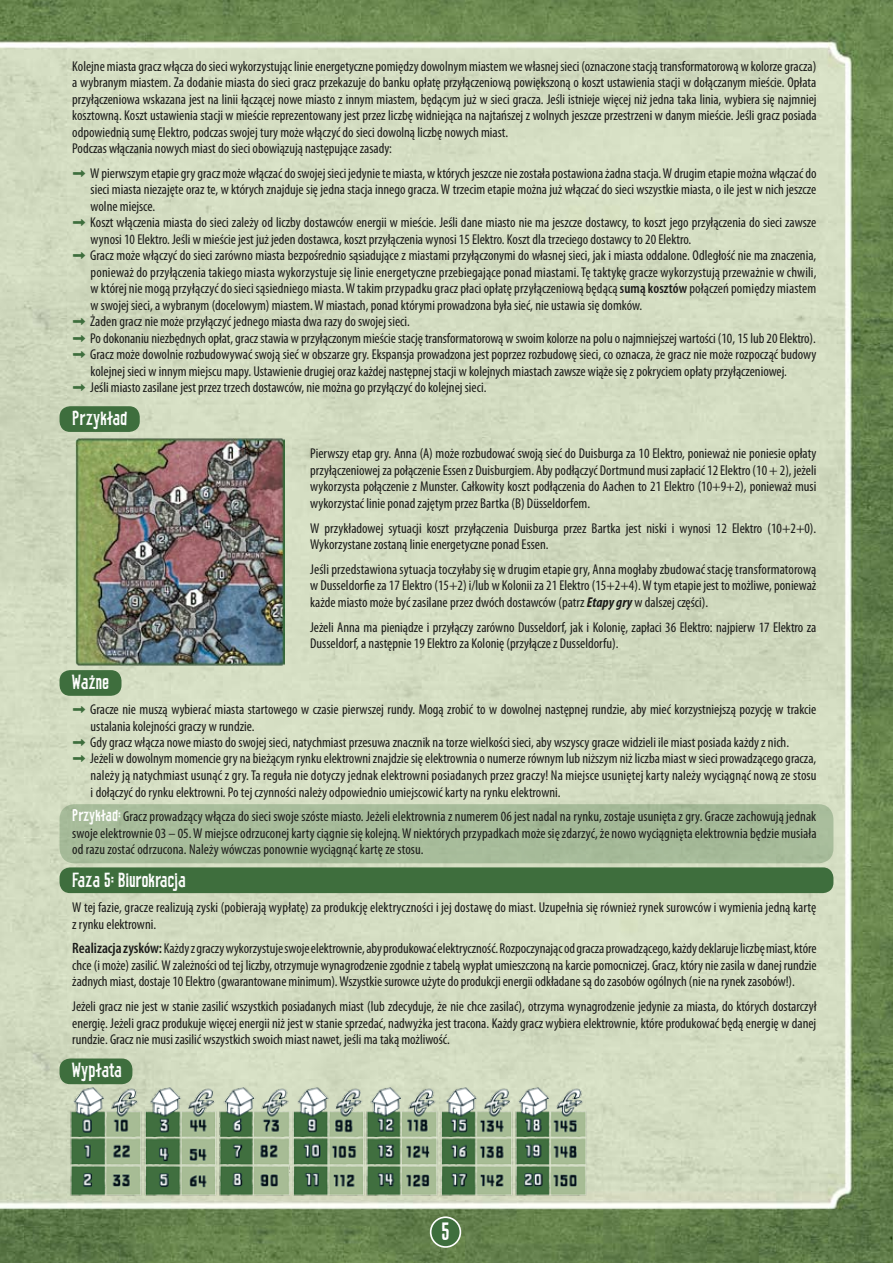
<style>
.page{position:relative;width:893px;height:1263px;background:#fff}
.page>*{position:absolute;margin:0;border:0;box-sizing:border-box;transform-origin:0 0}
.t1{font:22.05px "Waldmeister";color:#fff}
.t2{font:18px "Waldmeister C Zneu";letter-spacing:-.01em;color:#fff}
.t3{font:condensed 14.25px/16.5px "Myriad Pro";color:#1a1a18;text-align:justify}
.s1{font-family:"Ruskka innen";font-stretch:normal;font-size:18px;color:#3e6e3d}
.s2{font-weight:600}
.s3{font-weight:700;font-style:italic}
.s4{font-family:"Waldmeister C Zneu";font-stretch:normal;font-size:15px;color:#fff}
.s5{font-weight:600;font-size:15px}
</style>
<div class="page">
<img style="left:0;top:0;width:893px;height:1263px">
<div style="left:60px;top:406px;width:80px;height:26px;background:#3e6e3d;border-radius:11px"></div>
<div style="left:60px;top:1058px;width:72px;height:26px;background:#3e6e3d;border-radius:11px"></div>
<div style="left:60px;top:670px;width:61px;height:26px;background:#3e6e3d;border-radius:11px"></div>
<div style="left:60px;top:867px;width:773px;height:26px;background:#3e6e3d;border-radius:11px"></div>
<div style="left:60px;top:804px;width:773px;height:59px;background:#a7bb9a;border-radius:15px"></div>
<img style="left:76px;top:437px;width:209px;height:229px">
<div style="left:431px;top:1217px;width:29px;height:30px;background:#3e6e3d;border-radius:50%"></div>
<div style="left:430px;top:1216px;width:31px;height:32px;border:2px solid #fff;border-radius:50%"></div>
<img style="left:66px;top:1085px;width:523px;height:113px">
<p class="t3" style="left:72px;top:57px;width:746px;text-align:left">Kolejne miasta gracz włącza do sieci wykorzystując linie energetyczne pomiędzy dowolnym miastem we własnej sieci (oznaczone stacją transformatorową w kolorze gracza) a wybranym miastem. Za dodanie miasta do sieci gracz przekazuje do banku opłatę przyłączeniową powiększoną o koszt ustawienia stacji w dołączanym mieście. Opłata przyłączeniowa wskazana jest na linii łączącej nowe miasto z innym miastem, będącym już w sieci gracza. Jeśli istnieje więcej niż jedna taka linia, wybiera się najmniej kosztowną. Koszt ustawienia stacji w mieście reprezentowany jest przez liczbę widniejąca na najtańszej z wolnych jeszcze przestrzeni w danym mieście. Jeśli gracz posiada odpowiednią sumę Elektro, podczas swojej tury może włączyć do sieci dowolną liczbę nowych miast.<br>Podczas włączania nowych miast do sieci obowiązują następujące zasady:</p>
<p class="t3" style="left:72px;top:165px;width:746px"><span class="s1">&gt;</span> W pierwszym etapie gry gracz może włączać do swojej sieci jedynie te miasta, w których jeszcze nie została postawiona żadna stacja. W drugim etapie można włączać do</p>
<p class="t3" style="left:91px;top:181px;width:727px">sieci miasta niezajęte oraz te, w których znajduje się jedna stacja innego gracza. W trzecim etapie można już włączać do sieci wszystkie miasta, o ile jest w nich jeszcze</p>
<p class="t3" style="left:91px;top:198px;width:66px">wolne miejsce.</p>
<p class="t3" style="left:72px;top:214px;width:745px"><span class="s1">&gt;</span> Koszt włączenia miasta do sieci zależy od liczby dostawców energii w mieście. Jeśli dane miasto nie ma jeszcze dostawcy, to koszt jego przyłączenia do sieci zawsze</p>
<p class="t3" style="left:91px;top:231px;width:602px">wynosi 10 Elektro. Jeśli w mieście jest już jeden dostawca, koszt przyłączenia wynosi 15 Elektro. Koszt dla trzeciego dostawcy to 20 Elektro.</p>
<p class="t3" style="left:72px;top:247px;width:745px"><span class="s1">&gt;</span> Gracz może włączyć do sieci zarówno miasta bezpośrednio sąsiadujące z miastami przyłączonymi do własnej sieci, jak i miasta oddalone. Odległość nie ma znaczenia,</p>
<p class="t3" style="left:91px;top:264px;width:727px">ponieważ do przyłączenia takiego miasta wykorzystuje się linie energetyczne przebiegające ponad miastami. Tę taktykę gracze wykorzystują przeważnie w chwili,</p>
<p class="t3" style="left:91px;top:280px;width:727px">w której nie mogą przyłączyć do sieci sąsiedniego miasta. W takim przypadku gracz płaci opłatę przyłączeniową będącą <span class="s2">sumą kosztów</span> połączeń pomiędzy miastem</p>
<p class="t3" style="left:91px;top:297px;width:553px">w swojej sieci, a wybranym (docelowym) miastem. W miastach, ponad którymi prowadzona była sieć, nie ustawia się domków.</p>
<p class="t3" style="left:72px;top:313px;width:339px"><span class="s1">&gt;</span> Żaden gracz nie może przyłączyć jednego miasta dwa razy do swojej sieci.</p>
<p class="t3" style="left:72px;top:330px;width:745px"><span class="s1">&gt;</span> Po dokonaniu niezbędnych opłat, gracz stawia w przyłączonym mieście stację transformatorową w swoim kolorze na polu o najmniejszej wartości (10, 15 lub 20 Elektro).</p>
<p class="t3" style="left:72px;top:346px;width:746px"><span class="s1">&gt;</span> Gracz może dowolnie rozbudowywać swoją sieć w obszarze gry. Ekspansja prowadzona jest poprzez rozbudowę sieci, co oznacza, że gracz nie może rozpocząć budowy</p>
<p class="t3" style="left:91px;top:363px;width:698px">kolejnej sieci w innym miejscu mapy. Ustawienie drugiej oraz każdej następnej stacji w kolejnych miastach zawsze wiąże się z pokryciem opłaty przyłączeniowej.</p>
<p class="t3" style="left:72px;top:379px;width:416px"><span class="s1">&gt;</span> Jeśli miasto zasilane jest przez trzech dostawców, nie można go przyłączyć do kolejnej sieci.</p>
<p class="t2" style="left:72px;top:406px;width:57px">Przykład</p>
<p class="t3" style="left:310px;top:445px;width:508px">Pierwszy etap gry. Anna (A) może rozbudować swoją sieć do Duisburga za 10 Elektro, ponieważ nie poniesie opłaty przyłączeniowej za połączenie Essen z Duisburgiem. Aby podłączyć Dortmund musi zapłacić 12 Elektro (10 + 2), jeżeli wykorzysta połączenie z Munster. Całkowity koszt podłączenia do Aachen to 21 Elektro (10+9+2), ponieważ musi wykorzystać linie ponad zajętym przez Bartka (B) Düsseldorfem.</p>
<p class="t3" style="left:310px;top:519px;width:508px">W przykładowej sytuacji koszt przyłączenia Duisburga przez Bartka jest niski i wynosi 12 Elektro (10+2+0).<br>Wykorzystane zostaną linie energetyczne ponad Essen.</p>
<p class="t3" style="left:310px;top:561px;width:508px">Jeśli przedstawiona sytuacja toczyłaby się w drugim etapie gry, Anna mogłaby zbudować stację transformatorową w Dusseldorfie za 17 Elektro (15+2) i/lub w Kolonii za 21 Elektro (15+2+4). W tym etapie jest to możliwe, ponieważ każde miasto może być zasilane przez dwóch dostawców (patrz <span class="s3">Etapy gry</span> w dalszej części).</p>
<p class="t3" style="left:310px;top:618px;width:508px">Jeżeli Anna ma pieniądze i przyłączy zarówno Dusseldorf, jak i Kolonię, zapłaci 36 Elektro: najpierw 17 Elektro za<br>Dusseldorf, a następnie 19 Elektro za Kolonię (przyłącze z Dusseldorfu).</p>
<p class="t2" style="left:72px;top:670px;width:38px">Ważne</p>
<p class="t3" style="left:72px;top:701px;width:746px"><span class="s1">&gt;</span> Gracze nie muszą wybierać miasta startowego w czasie pierwszej rundy. Mogą zrobić to w dowolnej następnej rundzie, aby mieć korzystniejszą pozycję w trakcie</p>
<p class="t3" style="left:91px;top:717px;width:165px">ustalania kolejności graczy w rundzie.</p>
<p class="t3" style="left:72px;top:734px;width:718px"><span class="s1">&gt;</span> Gdy gracz włącza nowe miasto do swojej sieci, natychmiast przesuwa znacznik na torze wielkości sieci, aby wszyscy gracze widzieli ile miast posiada każdy z nich.</p>
<p class="t3" style="left:72px;top:750px;width:745px"><span class="s1">&gt;</span> Jeżeli w dowolnym momencie gry na bieżącym rynku elektrowni znajdzie się elektrownia o numerze równym lub niższym niż liczba miast w sieci prowadzącego gracza,</p>
<p class="t3" style="left:91px;top:767px;width:727px">należy ją natychmiast usunąć z gry. Ta reguła nie dotyczy jednak elektrowni posiadanych przez graczy! Na miejsce usuniętej karty należy wyciągnąć nową ze stosu</p>
<p class="t3" style="left:91px;top:783px;width:471px">i dołączyć do rynku elektrowni. Po tej czynności należy odpowiednio umiejscowić karty na rynku elektrowni.</p>
<p class="t3" style="left:72px;top:808px;width:746px"><span class="s4">Przykład:</span> Gracz prowadzący włącza do sieci swoje szóste miasto. Jeżeli elektrownia z numerem 06 jest nadal na rynku, zostaje usunięta z gry. Gracze zachowują jednak swoje elektrownie 03 – 05. W miejsce odrzuconej karty ciągnie się kolejną. W niektórych przypadkach może się zdarzyć, że nowo wyciągnięta elektrownia będzie musiała od razu zostać odrzucona. Należy wówczas ponownie wyciągnąć kartę ze stosu.</p>
<p class="t2" style="left:72px;top:868px;width:115px">Faza 5: Biurokracja</p>
<p class="t3" style="left:72px;top:899px;width:745px">W tej fazie, gracze realizują zyski (pobierają wypłatę) za produkcję elektryczności i jej dostawę do miast. Uzupełnia się również rynek surowców i wymienia jedną kartę z rynku elektrowni.</p>
<p class="t3" style="left:72px;top:940px;width:746px"><span class="s5">Realizacja zysków:</span> Każdy z graczy wykorzystuje swoje elektrownie, aby produkować elektryczność. Rozpoczynając od gracza prowadzącego, każdy deklaruje liczbę miast, które chce (i może) zasilić. W zależności od tej liczby, otrzymuje wynagrodzenie zgodnie z tabelą wypłat umieszczoną na karcie pomocniczej. Gracz, który nie zasila w danej rundzie żadnych miast, dostaje 10 Elektro (gwarantowane minimum). Wszystkie surowce użyte do produkcji energii odkładane są do zasobów ogólnych (nie na rynek zasobów!).</p>
<p class="t3" style="left:72px;top:998px;width:746px">Jeżeli gracz nie jest w stanie zasilić wszystkich posiadanych miast (lub zdecyduje, że nie chce zasilać), otrzyma wynagrodzenie jedynie za miasta, do których dostarczył energię. Jeżeli gracz produkuje więcej energii niż jest w stanie sprzedać, nadwyżka jest tracona. Każdy gracz wybiera elektrownie, które produkować będą energię w danej rundzie. Gracz nie musi zasilić wszystkich swoich miast nawet, jeśli ma taką możliwość.</p>
<p class="t2" style="left:72px;top:1058px;width:51px">Wypłata</p>
<h1 class="t1" style="left:441px;top:1217px;width:10px">5</h1>
</div>
